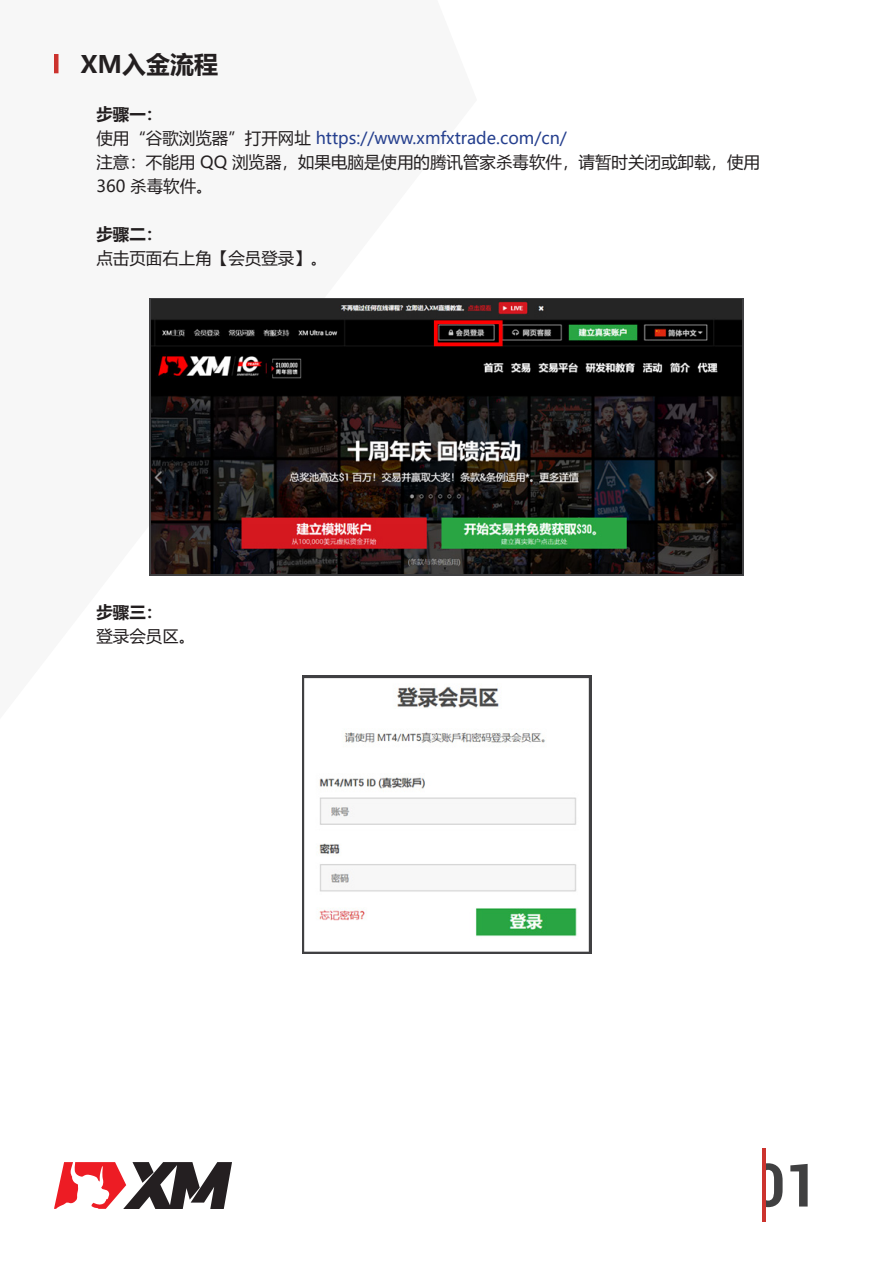
<style>
.page{position:relative;width:893px;height:1263px;background:#fff}
.page>*{position:absolute;margin:0;border:0;box-sizing:border-box;transform-origin:0 0}
.t1{font:700 60px "Roboto";color:#404041}
.t2{font:700 24px "Microsoft Ya Hei";color:#231f20}
.t3{font:16.5px/24px "Microsoft Ya Hei";color:#231f20}
.t4{font:16.5px "Microsoft Ya Hei";color:#253f8e}
.t5{font:700 16.5px "Microsoft Ya Hei";color:#231f20}
.s1{color:#231f20}
</style>
<div class="page">
<svg style="left:54px;top:1162px;width:178px;height:47px"></svg>
<hr style="left:54px;top:54px;width:4px;height:19px;background:#cc332e">
<hr style="left:762px;top:1148px;width:3px;height:73px;background:#cc332e">
<svg style="left:149px;top:298px;width:595px;height:277px;background:#343334"></svg>
<img style="left:151px;top:300px;width:591px;height:273px">
<div style="left:302px;top:676px;width:289px;height:278px;background:#404042"></div>
<img style="left:304px;top:678px;width:285px;height:274px">
<p class="t2" style="left:81px;top:48px;width:139px">XM入金流程</p>
<p class="t5" style="left:96px;top:103px;width:67px">步骤一：</p>
<p class="t4" style="left:96px;top:127px;width:472px"><span class="s1">使用“谷歌浏览器”打开网址</span> https://www.xmfxtrade.com/cn/</p>
<p class="t3" style="left:96px;top:150px;width:665px">注意：不能用 QQ 浏览器，如果电脑是使用的腾讯管家杀毒软件，请暂时关闭或卸载，使用<br>360 杀毒软件。</p>
<p class="t5" style="left:96px;top:223px;width:67px">步骤二：</p>
<p class="t3" style="left:96px;top:246px;width:233px">点击页面右上角【会员登录】。</p>
<p class="t5" style="left:96px;top:601px;width:67px">步骤三：</p>
<p class="t3" style="left:96px;top:624px;width:100px">登录会员区。</p>
<p class="t1" style="left:751px;top:1143px;width:70px">01</p>
</div>
